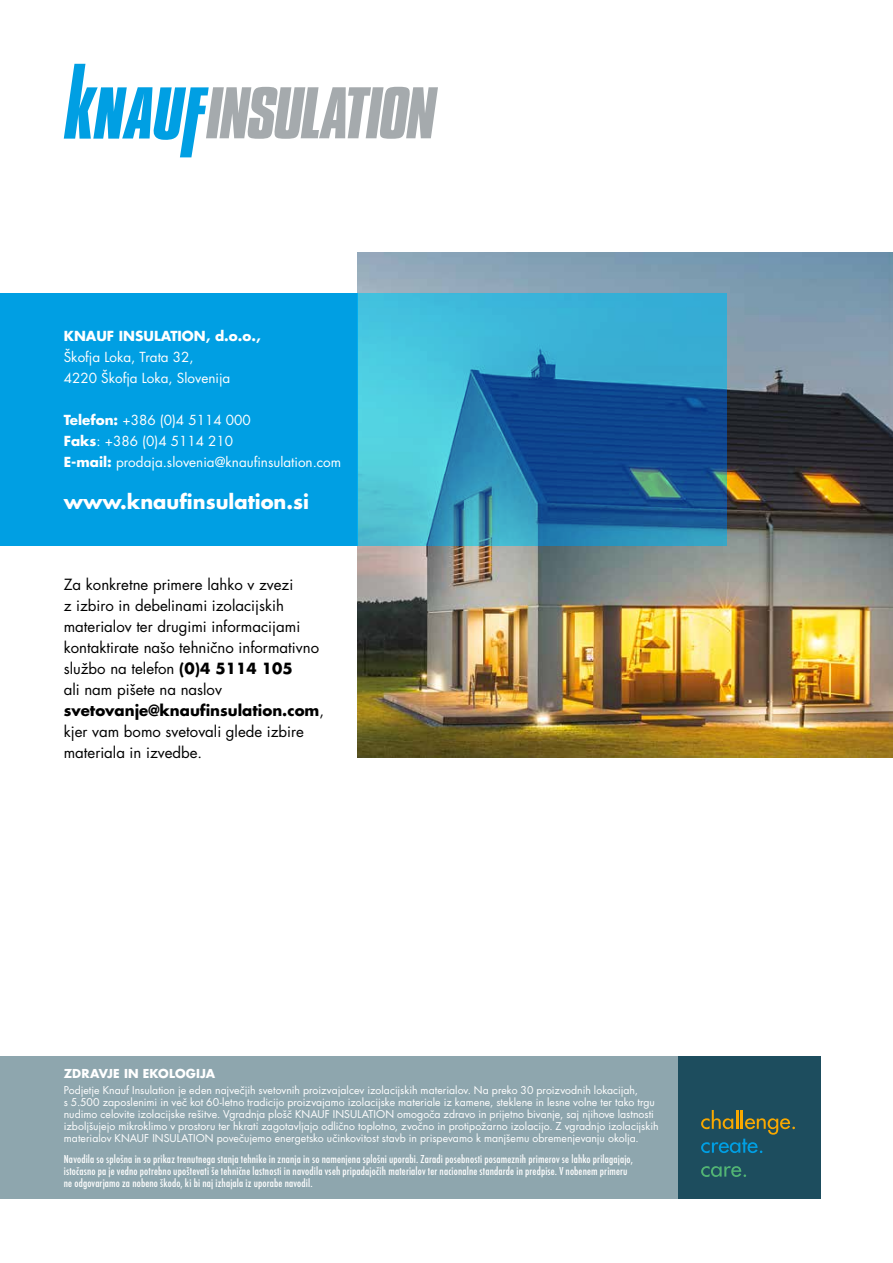
<style>
.page{position:relative;width:893px;height:1263px;background:#fff}
.page>*{position:absolute;margin:0;border:0;box-sizing:border-box;transform-origin:0 0}
.t1{font:700 19.5px "Futura KNAUF";color:#fff}
.t2{font:15px/21px "Futura KNAUF";color:#000}
.t3{font:13.5px/21px "Futura KNAUF";color:#fff}
.t4{font:700 13.5px "Futura KNAUF";color:#fff}
.t5{font:500 condensed 12px/12px "Futura TOT";letter-spacing:.015em;color:#fff}
.t6{font:700 12px "Futura KNAUF";letter-spacing:.015em;color:#fff}
.t7{font:10.5px/12px "Futura KNAUF";color:#fff}
.s1{font-weight:700}
</style>
<div class="page">
<img style="left:357px;top:253px;width:536px;height:505px">
<div style="left:0;top:293px;width:357px;height:253px;background:#009fe3"></div>
<svg style="left:357px;top:293px;width:370px;height:253px;background:#2f8fba"></svg>
<svg style="left:64px;top:64px;width:374px;height:93px"></svg>
<div style="left:0;top:1056px;width:678px;height:143px;background:#8ea6ae"></div>
<div style="left:678px;top:1056px;width:143px;height:143px;background:#1d4d5e"></div>
<svg style="left:701px;top:1110px;width:94px;height:43px"></svg>
<svg style="left:701px;top:1166px;width:45px;height:11px"></svg>
<p class="t4" style="left:64px;top:327px;width:198px">KNAUF INSULATION, d.o.o.,</p>
<p class="t3" style="left:64px;top:347px;width:168px">Škofja Loka, Trata 32,<br>4220 Škofja Loka, Slovenija</p>
<p class="t3" style="left:64px;top:410px;width:279px"><span class="s1">Telefon:</span> +386 (0)4 5114 000<br><span class="s1">Faks</span>: +386 (0)4 5114 210<br><span class="s1">E-mail:</span> prodaja.slovenia@knaufinsulation.com</p>
<h1 class="t1" style="left:64px;top:489px;width:247px">www.knaufinsulation.si</h1>
<p class="t2" style="left:64px;top:574px;width:262px">Za konkretne primere lahko v zvezi<br>z izbiro in debelinami izolacijskih materialov ter drugimi informacijami kontaktirate našo tehnično informativno službo na telefon <span class="s1">(0)4 5114 105<br></span>ali nam pišete na naslov <span class="s1">svetovanje@knaufinsulation.com</span>, kjer vam bomo svetovali glede izbire materiala in izvedbe.</p>
<p class="t6" style="left:64px;top:1065px;width:153px">ZDRAVJE IN EKOLOGIJA</p>
<p class="t7" style="left:64px;top:1084px;width:596px">Podjetje Knauf Insulation je eden največjih svetovnih proizvajalcev izolacijskih materialov. Na preko 30 proizvodnih lokacijah,<br>s 5.500 zaposlenimi in več kot 60-letno tradicijo proizvajamo izolacijske materiale iz kamene, steklene in lesne volne ter tako trgu nudimo celovite izolacijske rešitve. Vgradnja plošč KNAUF INSULATION omogoča zdravo in prijetno bivanje, saj njihove lastnosti izboljšujejo mikroklimo v prostoru ter hkrati zagotavljajo odlično toplotno, zvočno in protipožarno izolacijo. Z vgradnjo izolacijskih materialov KNAUF INSULATION povečujemo energetsko učinkovitost stavb in prispevamo k manjšemu obremenjevanju okolja.</p>
<p class="t5" style="left:64px;top:1153px;width:571px">Navodila so splošna in so prikaz trenutnega stanja tehnike in znanja in so namenjena splošni uporabi. Zaradi posebnosti posameznih primerov se lahko prilagajajo, istočasno pa je vedno potrebno upoštevati še tehnične lastnosti in navodila vseh pripadajočih materialov ter nacionalne standarde in predpise. V nobenem primeru ne odgovarjamo za nobeno škodo, ki bi naj izhajala iz uporabe navodil.</p>
</div>
